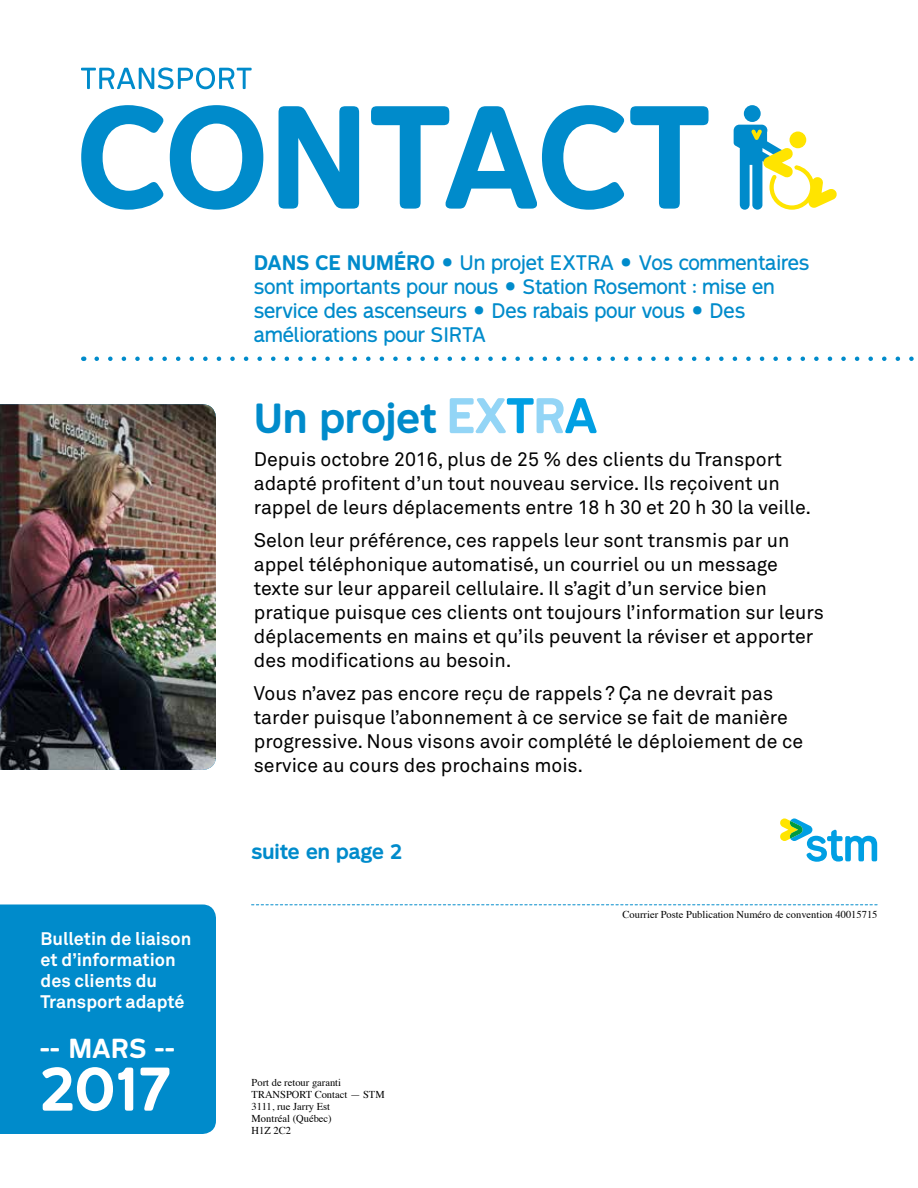
<style>
.page{position:relative;width:918px;height:1188px;background:#fff}
.page>*{position:absolute;margin:0;border:0;box-sizing:border-box;transform-origin:0 0}
.t1{font:700 57px "STM Montreal";color:#fff}
.t2{font:700 39px "STM Montreal";color:#008bcb}
.t3{font:700 25.5px "STM Montreal";color:#fff}
.t4{font:19.5px/24px "Akkurat";color:#000}
.t5{font:19.5px/24px "STM Montreal";letter-spacing:-.01em;color:#008bcb}
.t6{font:700 19.5px "STM Montreal";color:#008bcb}
.t7{font:700 18px/21px "Akkurat";color:#fff}
.t8{font:10.5px/12px "Times";color:#000}
.s1{font-weight:700}
.s2{font-size:30px}
</style>
<div class="page">
<img style="left:0;top:404px;width:216px;height:366px">
<div style="left:0;top:904px;width:216px;height:230px;background:#008bcb"></div>
<svg style="left:450px;top:398px;width:147px;height:35px"></svg>
<svg style="left:780px;top:818px;width:97px;height:44px"></svg>
<svg style="left:252px;top:904px;width:625px;height:1px"></svg>
<svg style="left:81px;top:105px;width:628px;height:105px"></svg>
<svg style="left:81px;top:67px;width:171px;height:22px"></svg>
<div style="left:744px;top:105px;width:17px;height:17px;background:#008bcb;border-radius:50%"></div>
<svg style="left:734px;top:125px;width:103px;height:85px"></svg>
<svg style="left:97px;top:357px;width:817px;height:4px"></svg>
<p class="t7" style="left:41px;top:928px;width:152px">Bulletin de liaison et d’information des clients du<br>Transport adapté</p>
<h3 class="t3" style="left:40px;top:1032px;width:137px">-- MARS --</h3>
<h1 class="t1" style="left:40px;top:1053px;width:133px">2017</h1>
<p class="t5" style="left:254px;top:250px;width:557px"><span class="s1">DANS CE NUMÉRO</span> <span class="s2">•</span> Un projet EXTRA <span class="s2">•</span> Vos commentaires sont importants pour nous <span class="s2">•</span> Station Rosemont : mise en service des ascenseurs <span class="s2">•</span> Des rabais pour vous <span class="s2">•</span> Des améliorations pour SIRTA</p>
<h2 class="t2" style="left:254px;top:394px;width:185px">Un projet</h2>
<p class="t4" style="left:254px;top:447px;width:559px">Depuis octobre 2016, plus de 25 % des clients du Transport adapté profitent d’un tout nouveau service. Ils reçoivent un rappel de leurs déplacements entre 18 h 30 et 20 h 30 la veille.</p>
<p class="t4" style="left:254px;top:528px;width:572px">Selon leur préférence, ces rappels leur sont transmis par un appel téléphonique automatisé, un courriel ou un message texte sur leur appareil cellulaire. Il s’agit d’un service bien pratique puisque ces clients ont toujours l’information sur leurs déplacements en mains et qu’ils peuvent la réviser et apporter des modifications au besoin.</p>
<p class="t4" style="left:254px;top:681px;width:551px">Vous n’avez pas encore reçu de rappels? Ça ne devrait pas tarder puisque l’abonnement à ce service se fait de manière progressive. Nous visons avoir complété le déploiement de ce service au cours des prochains mois.</p>
<p class="t6" style="left:252px;top:839px;width:152px">suite en page 2</p>
<p class="t8" style="left:252px;top:1076px;width:135px">Port de retour garanti<br>TRANSPORT Contact — STM<br>3111, rue Jarry Est<br>Montréal (Québec)<br>H1Z 2C2</p>
<p class="t8" style="left:623px;top:908px;width:256px">Courrier Poste Publication Numéro de convention 40015715</p>
</div>
